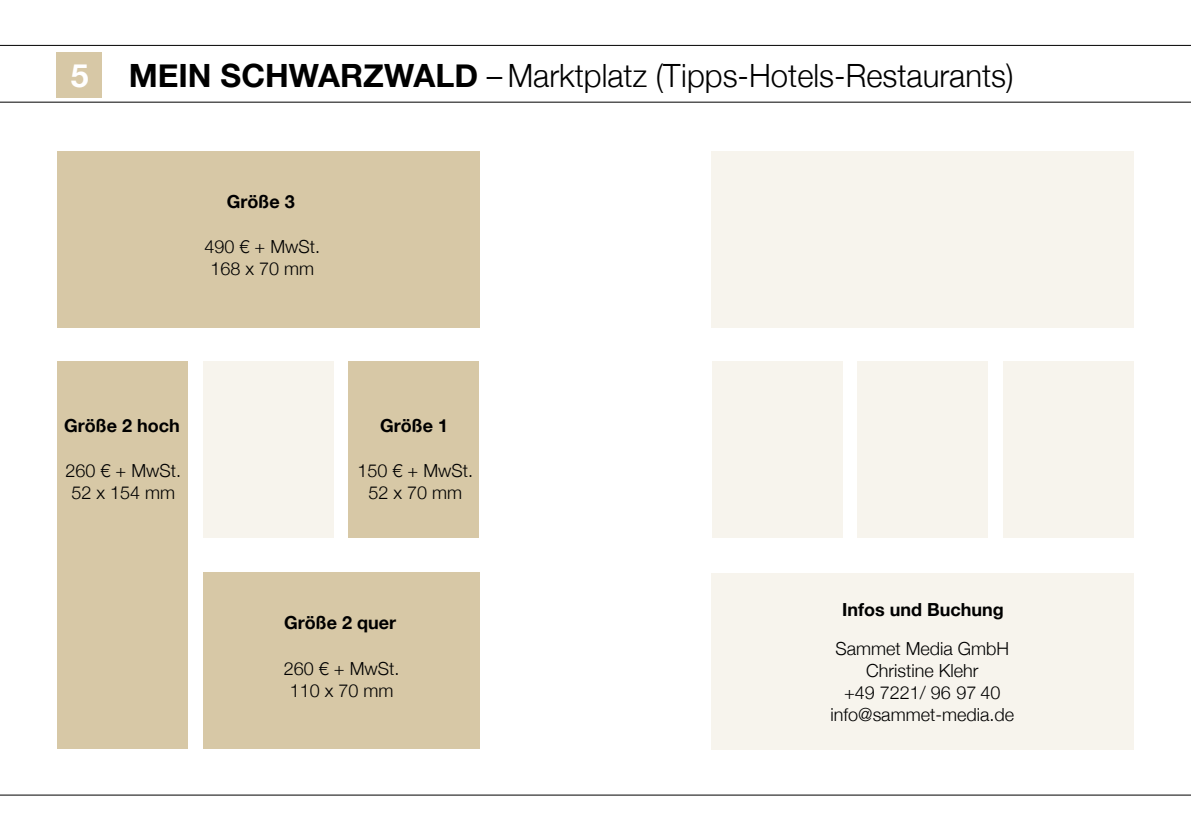
<style>
.page{position:relative;width:1191px;height:840px;background:#fff}
.page>*{position:absolute;margin:0;border:0;box-sizing:border-box;transform-origin:0 0}
.t1{font:300 32px "Helvetica Neue";color:#000}
.t2{font:700 32px "Helvetica Neue";color:#fff}
.t3{font:300 18px/22px "Helvetica Neue";color:#000;text-align:center}
.t4{font:700 18px "Helvetica Neue";color:#000}
.s1{font-weight:700}
</style>
<div class="page">
<hr style="left:0;top:45px;width:1191px;height:1px;background:#000">
<hr style="left:0;top:102px;width:1191px;height:1px;background:#000">
<hr style="left:0;top:794px;width:1191px;height:1px;background:#000">
<div style="left:711px;top:572px;width:423px;height:176px;background:#f7f4ed"></div>
<div style="left:57px;top:52px;width:45px;height:45px;background:#d7c8a6"></div>
<div style="left:57px;top:152px;width:422px;height:176px;background:#d7c8a6"></div>
<div style="left:711px;top:152px;width:423px;height:176px;background:#f7f4ed"></div>
<div style="left:57px;top:361px;width:130px;height:387px;background:#d7c8a6"></div>
<div style="left:203px;top:361px;width:130px;height:176px;background:#f7f4ed"></div>
<div style="left:857px;top:361px;width:131px;height:176px;background:#f7f4ed"></div>
<div style="left:711px;top:361px;width:131px;height:176px;background:#f7f4ed"></div>
<div style="left:203px;top:572px;width:276px;height:176px;background:#d7c8a6"></div>
<div style="left:348px;top:361px;width:131px;height:176px;background:#d7c8a6"></div>
<div style="left:1003px;top:361px;width:131px;height:176px;background:#f7f4ed"></div>
<h1 class="t2" style="left:71px;top:51px;width:19px">5</h1>
<h1 class="t1" style="left:129px;top:50px;width:886px"><span class="s1">MEIN SCHWARZWALD</span> – Marktplatz (Tipps-Hotels-Restaurants)</h1>
<p class="t4" style="left:227px;top:187px;width:70px">Größe 3</p>
<p class="t3" style="left:204px;top:234px;width:117px">490 € + MwSt.<br>168 x 70 mm</p>
<p class="t4" style="left:64px;top:411px;width:117px">Größe 2 hoch</p>
<p class="t4" style="left:380px;top:411px;width:70px">Größe 1</p>
<p class="t3" style="left:65px;top:458px;width:117px">260 € + MwSt.<br>52 x 154 mm</p>
<p class="t3" style="left:357px;top:458px;width:117px">150 € + MwSt.<br>52 x 70 mm</p>
<p class="t4" style="left:284px;top:608px;width:114px">Größe 2 quer</p>
<p class="t3" style="left:284px;top:655px;width:117px">260 € + MwSt.<br>110 x 70 mm</p>
<p class="t4" style="left:842px;top:594px;width:163px">Infos und Buchung</p>
<p class="t3" style="left:830px;top:635px;width:185px">Sammet Media GmbH<br>Christine Klehr<br>+49 7221/ 96 97 40 info@sammet-media.de</p>
</div>
